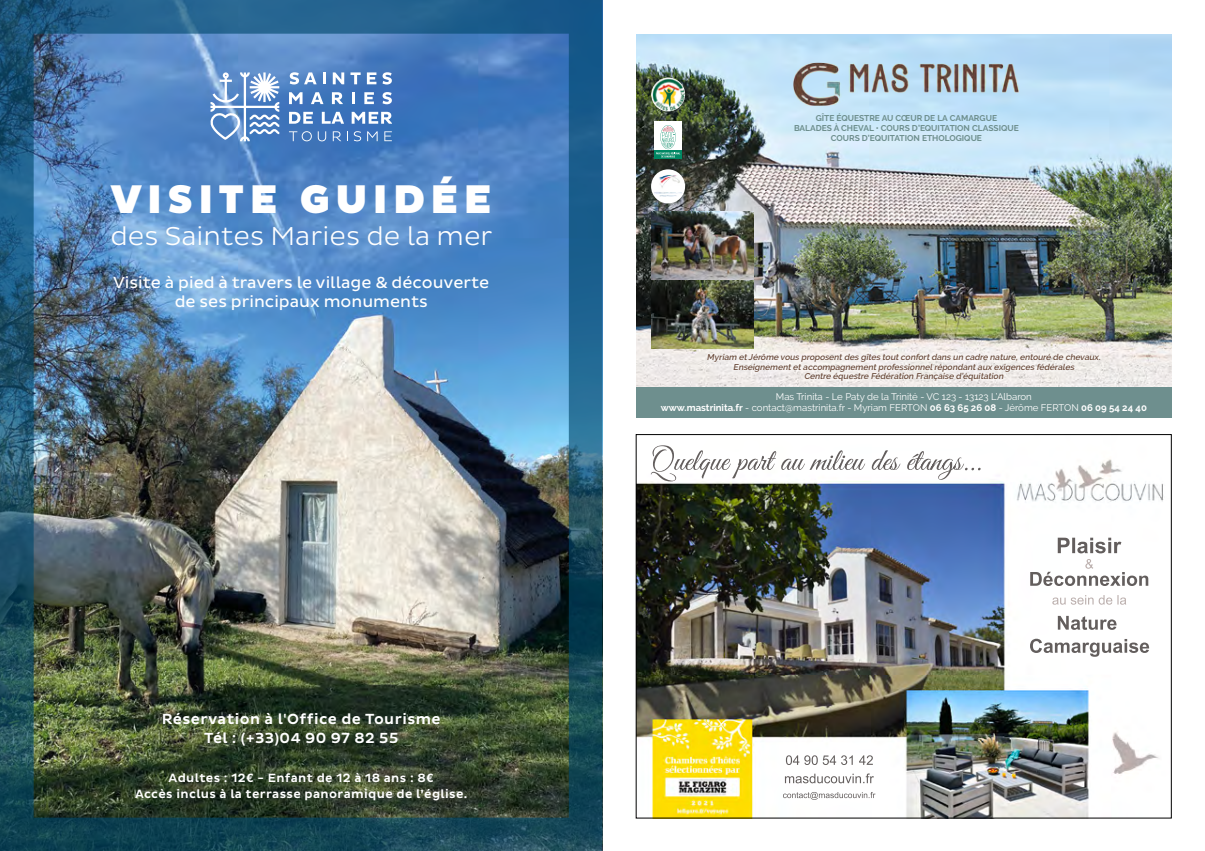
<style>
.page{position:relative;width:1205px;height:851px;background:#fff}
.page>*{position:absolute;margin:0;border:0;box-sizing:border-box;transform-origin:0 0}
.t1{font:900 40.75px "Pluto Sans";letter-spacing:.135em;color:#fff}
.t2{font:300 26.38px "Pluto Sans";color:#fff}
.t3{font:16.25px/19.5px "Pluto Sans";color:#fff;text-align:center}
.t4{font:500 14.88px/19px "Pluto Sans";letter-spacing:.03em;color:#fff;text-align:center}
.t5{font:500 12.25px/16.2px "Pluto Sans";letter-spacing:.03em;color:#fff;text-align:center}
.t6{font:9.62px/10.9px "Raleway";color:#fff;text-align:center}
.t7{font:italic 600 8.38px/9.6px "Raleway";letter-spacing:-.025em;color:#694939;text-align:center}
.t8{font:700 8.38px/10.1px "Raleway";color:#6e8f8e;text-align:center}
.s1{font-weight:700}
</style>
<div class="page">
<img style="left:636px;top:34px;width:535px;height:353px">
<div style="left:636px;top:387px;width:535px;height:30px;background:#6e8f8e"></div>
<img style="left:651px;top:212px;width:102px;height:136px">
<div style="left:704px;top:350px;width:399px;height:34px;background:#fff;opacity:.75"></div>
<img style="left:793px;top:63px;width:226px;height:43px">
<img style="left:651px;top:77px;width:34px;height:34px;border-radius:17px">
<div style="left:654px;top:122px;width:28px;height:37px;background:#fff"></div>
<svg style="left:654px;top:150px;width:28px;height:9px"></svg>
<svg style="left:656px;top:125px;width:24px;height:32px"></svg>
<div style="left:651px;top:169px;width:34px;height:34px;background:#fff;border-radius:50%"></div>
<img style="left:654px;top:174px;width:28px;height:23px">
<img style="left:638px;top:445px;width:526px;height:371px">
<img style="left:0;top:0;width:602px;height:850px">
<svg style="left:210px;top:72px;width:69px;height:69px"></svg>
<svg style="left:289px;top:131px;width:23px;height:10px"></svg>
<svg style="left:318px;top:131px;width:8px;height:10px"></svg>
<svg style="left:333px;top:131px;width:8px;height:10px"></svg>
<svg style="left:354px;top:131px;width:7px;height:10px"></svg>
<svg style="left:367px;top:131px;width:11px;height:10px"></svg>
<svg style="left:384px;top:131px;width:8px;height:10px"></svg>
<svg style="left:289px;top:112px;width:24px;height:12px"></svg>
<svg style="left:322px;top:112px;width:22px;height:12px"></svg>
<svg style="left:352px;top:112px;width:40px;height:12px"></svg>
<svg style="left:289px;top:92px;width:13px;height:12px"></svg>
<svg style="left:311px;top:92px;width:12px;height:12px"></svg>
<svg style="left:332px;top:92px;width:11px;height:12px"></svg>
<svg style="left:352px;top:92px;width:2px;height:12px"></svg>
<svg style="left:364px;top:92px;width:10px;height:12px"></svg>
<svg style="left:382px;top:92px;width:10px;height:12px"></svg>
<svg style="left:290px;top:72px;width:35px;height:12px"></svg>
<svg style="left:333px;top:72px;width:11px;height:12px"></svg>
<svg style="left:350px;top:72px;width:11px;height:12px"></svg>
<svg style="left:367px;top:72px;width:9px;height:12px"></svg>
<svg style="left:382px;top:72px;width:10px;height:12px"></svg>
<p class="t1" style="left:111px;top:175px;width:382px">VISITE GUIDÉE</p>
<p class="t2" style="left:110px;top:221px;width:384px">des Saintes Maries de la mer</p>
<p class="t3" style="left:113px;top:273px;width:377px">Visite à pied à travers le village &amp; découverte de ses principaux monuments</p>
<p class="t4" style="left:162px;top:710px;width:280px">Réservation à l'Office de Tourisme<br>Tél : (+33)04 90 97 82 55</p>
<p class="t5" style="left:135px;top:769px;width:334px">Adultes : 12€ - Enfant de 12 à 18 ans : 8€<br>Accès inclus à la terrasse panoramique de l’église.</p>
<p class="t8" style="left:794px;top:113px;width:226px">GÎTE ÉQUESTRE AU CŒUR DE LA CAMARGUE<br>BALADES À CHEVAL • COURS D’EQUITATION CLASSIQUE<br>COURS D’EQUITATION ETHOLOGIQUE</p>
<p class="t7" style="left:707px;top:352px;width:397px">Myriam etJérôme vous proposentdes gîtes toutconfortdans un cadre nature,entouré de chevaux.<br>Enseignementetaccompagnementprofessionnelrépondantaux exigences fédérales<br>Centre équestre Fédération Française d’équitation</p>
<p class="t6" style="left:661px;top:391px;width:488px">Mas Trinita - Le Paty de la Trinité - VC 123 - 13123 L’Albaron<br><span class="s1">www.mastrinita.fr</span> - contact@mastrinita.fr - Myriam FERTON <span class="s1">06 63 65 26 08</span> - Jérôme FERTON <span class="s1">06 09 54 24 40</span></p>
</div>
